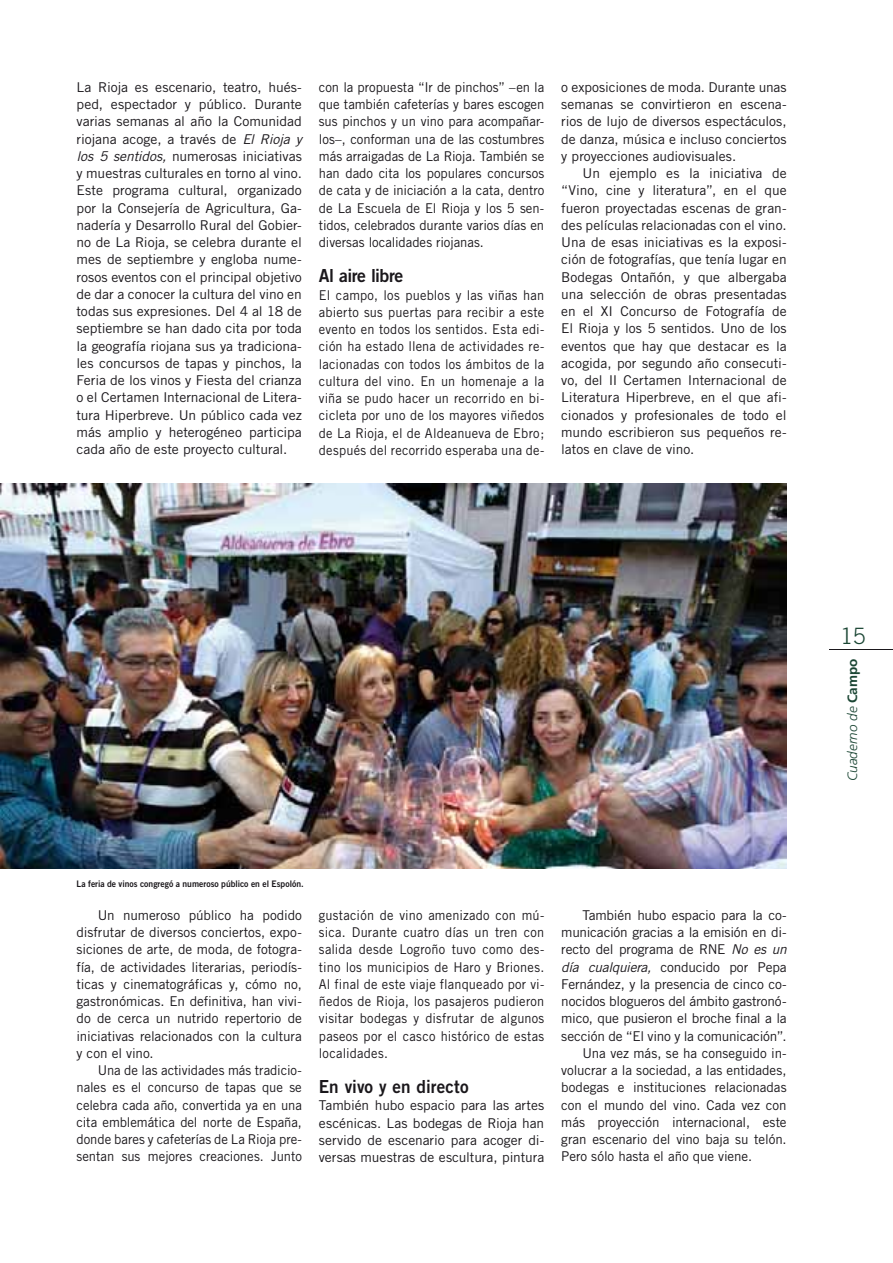
<style>
.page{position:relative;width:893px;height:1263px;background:#fff}
.page>*{position:absolute;margin:0;border:0;box-sizing:border-box;transform-origin:0 0}
.t1{font:300 22.5px "Trade Gothic";color:#1b4634}
.t2{font:18px "Trade Gothic Bold Two";letter-spacing:-.005em;color:#1a171b;scale:.95 1}
.t3{font:18px "Trade Gothic Bold Two";letter-spacing:-.03em;color:#1a171b}
.t4{font:13.5px/17.2px "Trade Gothic";letter-spacing:-.005em;color:#1a171b;text-align:justify}
.t5{font:13.5px/17.2px "Trade Gothic";letter-spacing:-.005em;color:#1a171b;text-align:justify;scale:.95 1}
.t6{font:italic 300 13.5px "Frutiger";color:#1b4634}
.t7{font:9px "Trade Gothic Bold Two";color:#1a171b;scale:.95 1}
.s1{font-style:italic}
.s2{font-weight:700;font-style:normal}
</style>
<div class="page">
<hr style="left:829px;top:649px;width:64px;height:1px;background:#1a171b">
<img style="left:0;top:484px;width:787px;height:385px">
<p class="t4" style="left:77px;top:78px;width:227px">La Rioja es escenario, teatro, hués&shy;ped, espectador y público. Durante varias semanas al año la Comunidad riojana acoge, a través de <span class="s1">El Rioja y los 5 sentidos,</span> numerosas iniciativas y muestras culturales en torno al vino.<br>Este programa cultural, organizado por la Consejería de Agricultura, ga&shy;nadería y Desarrollo Rural del gobier&shy;no de La Rioja, se celebra durante el mes de septiembre y engloba nume&shy;rosos eventos con el principal objetivo de dar a conocer la cultura del vino en todas sus expresiones. Del 4 al 18 de septiembre se han dado cita por toda la geografía riojana sus ya tradiciona&shy;les concursos de tapas y pinchos, la Feria de los vinos y Fiesta del crianza o el Certamen Internacional de Litera&shy;tura Hiperbreve. un público cada vez más amplio y heterogéneo participa cada año de este proyecto cultural.</p>
<p class="t4" style="left:319px;top:78px;width:227px">con la propuesta “Ir de pinchos” –en la que también cafeterías y bares escogen sus pinchos y un vino para acompañar&shy;los–, conforman una de las costumbres más arraigadas de La Rioja. También se han dado cita los populares concursos de cata y de iniciación a la cata, dentro de La Escuela de El Rioja y los 5 sen&shy;tidos, celebrados durante varios días en diversas localidades riojanas.</p>
<h2 class="t3" style="left:319px;top:265px;width:86px">Al aire libre</h2>
<p class="t5" style="left:319px;top:286px;width:239px">El campo, los pueblos y las viñas han abierto sus puertas para recibir a este evento en todos los sentidos. Esta edi&shy;ción ha estado llena de actividades re&shy;lacionadas con todos los ámbitos de la cultura del vino. En un homenaje a la viña se pudo hacer un recorrido en bi&shy;cicleta por uno de los mayores viñedos de La Rioja, el de Aldeanueva de Ebro; después del recorrido esperaba una de-</p>
<p class="t4" style="left:561px;top:78px;width:227px">o exposiciones de moda. Durante unas semanas se convirtieron en escena&shy;rios de lujo de diversos espectáculos, de danza, música e incluso conciertos y proyecciones audiovisuales.</p>
<p class="t4" style="left:561px;top:164px;width:227px;text-indent:21px">un ejemplo es la iniciativa de “Vino, cine y literatura”, en el que fueron proyectadas escenas de gran&shy;des películas relacionadas con el vino. una de esas iniciativas es la exposi&shy;ción de fotografías, que tenía lugar en Bodegas ontañón, y que albergaba una selección de obras presentadas en el XI Concurso de Fotografía de El Rioja y los 5 sentidos. uno de los eventos que hay que destacar es la acogida, por segundo año consecuti&shy;vo, del II Certamen Internacional de Literatura Hiperbreve, en el que afi&shy;cionados y profesionales de todo el mundo escribieron sus pequeños re&shy;latos en clave de vino.</p>
<p class="t7" style="left:77px;top:878px;width:241px">La feria de vinos congregó a numeroso público en el Espolón.</p>
<p class="t4" style="left:77px;top:906px;width:227px;text-indent:21px">un numeroso público ha podido disfrutar de diversos conciertos, expo&shy;siciones de arte, de moda, de fotogra&shy;fía, de actividades literarias, periodís&shy;ticas y cinematográficas y, cómo no, gastronómicas. En definitiva, han vivi&shy;do de cerca un nutrido repertorio de iniciativas relacionados con la cultura y con el vino.</p>
<p class="t4" style="left:77px;top:1061px;width:227px;text-indent:21px">una de las actividades más tradicio&shy;nales es el concurso de tapas que se celebra cada año, convertida ya en una cita emblemática del norte de España, donde bares y cafeterías de La Rioja pre&shy;sentan sus mejores creaciones. junto</p>
<p class="t5" style="left:319px;top:906px;width:239px">gustación de vino amenizado con mú&shy;sica. Durante cuatro días un tren con salida desde Logroño tuvo como des&shy;tino los municipios de Haro y Briones.<br>Al final de este viaje flanqueado por vi&shy;ñedos de Rioja, los pasajeros pudieron visitar bodegas y disfrutar de algunos paseos por el casco histórico de estas localidades.</p>
<h2 class="t2" style="left:319px;top:1075px;width:159px">En vivo y en directo</h2>
<p class="t4" style="left:319px;top:1097px;width:227px">También hubo espacio para las artes escénicas. Las bodegas de Rioja han servido de escenario para acoger di&shy;versas muestras de escultura, pintura</p>
<p class="t4" style="left:583px;top:906px;width:206px">También hubo espacio para la co-</p>
<p class="t4" style="left:561px;top:923px;width:227px">municación gracias a la emisión en di-</p>
<p class="t4" style="left:561px;top:941px;width:227px">recto del programa de RNE <span class="s1">No es un</span></p>
<p class="t4" style="left:561px;top:958px;width:227px"><span class="s1">día cualquiera,</span> conducido por Pepa</p>
<p class="t4" style="left:561px;top:975px;width:227px">Fernández, y la presencia de cinco co-</p>
<p class="t4" style="left:561px;top:992px;width:227px">nocidos blogueros del ámbito gastronó-</p>
<p class="t4" style="left:561px;top:1010px;width:227px">mico, que pusieron el broche final a la</p>
<p class="t4" style="left:561px;top:1027px;width:227px">sección de “El vino y la comunicación”.</p>
<p class="t4" style="left:583px;top:1044px;width:206px">una vez más, se ha conseguido in-</p>
<p class="t4" style="left:561px;top:1061px;width:227px">volucrar a la sociedad, a las entidades,</p>
<p class="t4" style="left:561px;top:1079px;width:227px">bodegas e instituciones relacionadas</p>
<p class="t4" style="left:561px;top:1096px;width:227px">con el mundo del vino. Cada vez con</p>
<p class="t4" style="left:561px;top:1113px;width:227px">más proyección internacional, este</p>
<p class="t4" style="left:561px;top:1130px;width:227px">gran escenario del vino baja su telón.</p>
<p class="t4" style="left:561px;top:1148px;width:192px">Pero sólo hasta el año que viene.</p>
<h1 class="t1" style="left:840px;top:622px;width:27px">15</h1>
<p class="t6" style="left:845px;top:781px;width:124px;rotate:-90deg">Cuaderno de <span class="s2">Campo</span></p>
</div>
